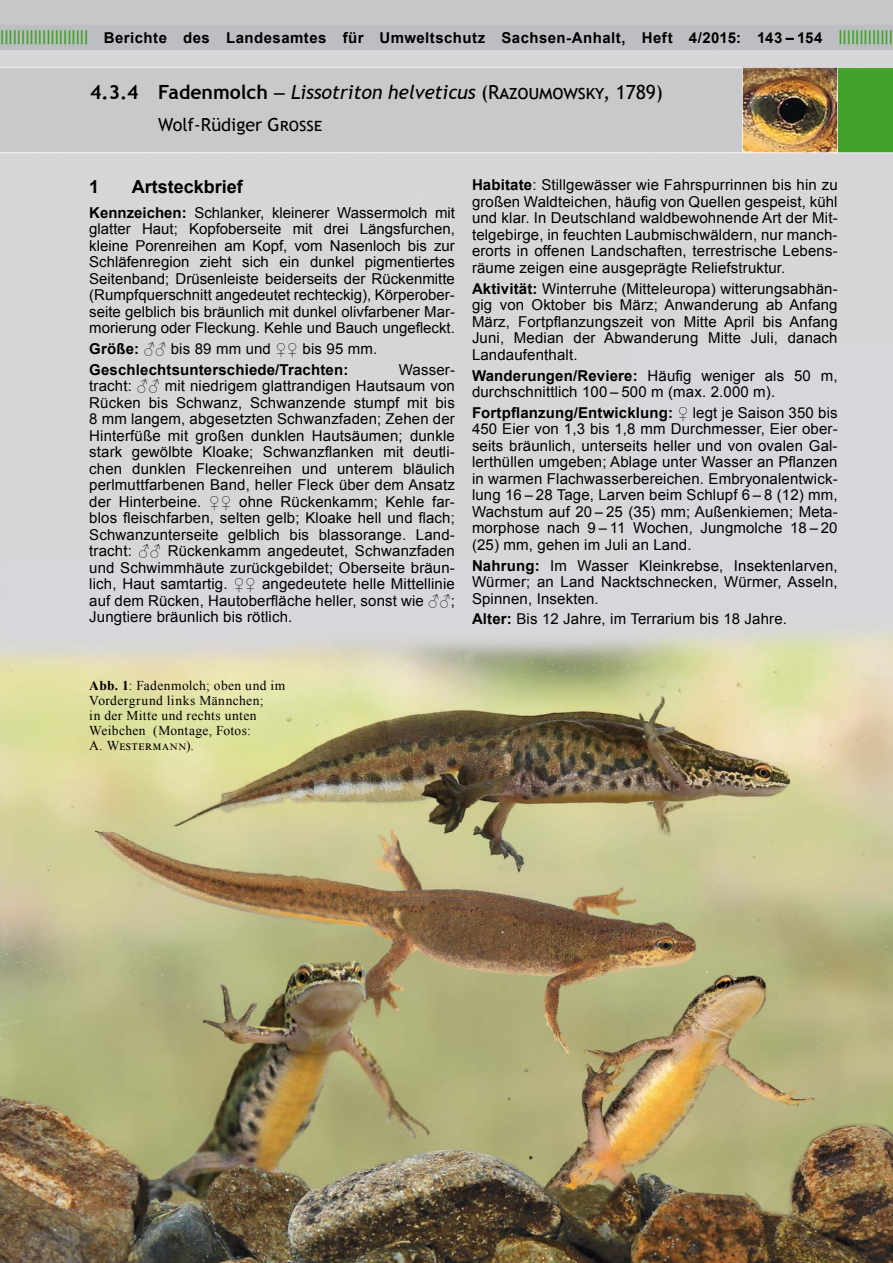
<style>
.page{position:relative;width:893px;height:1263px;background:#c6c7c8}
.page>*{position:absolute;margin:0;border:0;box-sizing:border-box;transform-origin:0 0}
.t1{font:italic 19.5px "Trebuchet MS";letter-spacing:-.01em;color:#000}
.t2{font:18px "Trebuchet MS";color:#000}
.t3{font:700 18px "Arial";color:#000}
.t4{font:15px/16.5px "Arial";letter-spacing:.01em;color:#000;text-align:justify}
.t5{font:700 15px/20.7px "Arial";letter-spacing:.025em;color:#000}
.t6{font:13.5px/15px "Times New Roman";letter-spacing:.03em;color:#000}
.s1{color:#44a12b}
.s2{font-weight:700;font-style:normal}
.s3{font-family:"Arial";font-style:normal}
.s4{font-style:normal}
.s5{font-weight:700}
.s6{font-weight:400}
</style>
<div class="page">
<img style="left:0;top:50px;width:893px;height:1213px">
<div style="left:0;top:68px;width:893px;height:85px;background:#c7c9cb"></div>
<hr style="left:0;top:67px;width:893px;height:1px;background:#fff">
<hr style="left:0;top:152px;width:893px;height:1px;background:#fff">
<img style="left:742px;top:67px;width:151px;height:86px">
<div style="left:0;top:26px;width:893px;height:24px;background:#bcbec1"></div>
<p class="t5" style="left:0;top:27px;width:894px"><span class="s1">|||||||||||||||||||||</span> Berichte des Landesamtes für Umweltschutz Sachsen-Anhalt, Heft 4/2015: 143 – 154 <span class="s1">|||||||||||||</span></p>
<h1 class="t1" style="left:90px;top:80px;width:574px"><span class="s2">4.3.4 Fadenmolch</span> <span class="s3">–</span> Lissotriton helveticus <span class="s4">(RAZOUMOWSKY, 1789)</span></h1>
<p class="t2" style="left:158px;top:113px;width:166px">Wolf-Rüdiger GROSSE</p>
<p class="t3" style="left:89px;top:174px;width:12px">1</p>
<p class="t3" style="left:132px;top:174px;width:113px">Artsteckbrief</p>
<p class="t4" style="left:89px;top:204px;width:367px"><span class="s5">Kennzeichen:</span> Schlanker, kleinerer Wassermolch mit glatter Haut; Kopfoberseite mit drei Längsfurchen, kleine Porenreihen am Kopf, vom Nasenloch bis zur Schläfenregion zieht sich ein dunkel pigmentiertes Seitenband; Drüsenleiste beiderseits der Rückenmitte (Rumpfquerschnitt angedeutet rechteckig), Körperober&shy;seite gelblich bis bräunlich mit dunkel olivfarbener Mar&shy;morierung oder Fleckung. Kehle und Bauch ungefleckt.</p>
<p class="t5" style="left:89px;top:338px;width:289px">Größe: ♂♂ <span class="s6">bis 89 mm und</span> ♀♀ <span class="s6">bis 95 mm.<br></span>Geschlechtsunterschiede/Trachten:</p>
<p class="t4" style="left:89px;top:361px;width:367px;text-indent:309px">Wasser&shy;tracht: <span class="s5">♂♂</span> mit niedrigem glattrandigen Hautsaum von Rücken bis Schwanz, Schwanzende stumpf mit bis 8 mm langem, abgesetzten Schwanzfaden; Zehen der Hinterfüße mit großen dunklen Hautsäumen; dunkle stark gewölbte Kloake; Schwanzflanken mit deutli&shy;chen dunklen Fleckenreihen und unterem bläulich perlmuttfarbenen Band, heller Fleck über dem Ansatz der Hinterbeine. <span class="s5">♀♀</span> ohne Rückenkamm; Kehle far&shy;blos fleischfarben, selten gelb; Kloake hell und flach; Schwanzunterseite gelblich bis blassorange. Land&shy;tracht: <span class="s5">♂♂</span> Rückenkamm angedeutet, Schwanzfaden und Schwimmhäute zurückgebildet; Oberseite bräun&shy;lich, Haut samtartig. <span class="s5">♀♀</span> angedeutete helle Mittellinie auf dem Rücken, Hautoberfläche heller, sonst wie <span class="s5">♂♂</span>; Jungtiere bräunlich bis rötlich.</p>
<p class="t4" style="left:472px;top:177px;width:367px"><span class="s5">Habitate</span>: Stillgewässer wie Fahrspurrinnen bis hin zu großen Waldteichen, häufig von Quellen gespeist, kühl und klar. In Deutschland waldbewohnende Art der Mit&shy;telgebirge, in feuchten Laubmischwäldern, nur manch&shy;erorts in offenen Landschaften, terrestrische Lebens&shy;räume zeigen eine ausgeprägte Reliefstruktur.</p>
<p class="t4" style="left:472px;top:280px;width:367px"><span class="s5">Aktivität:</span> Winterruhe (Mitteleuropa) witterungsabhän&shy;gig von Oktober bis März; Anwanderung ab Anfang März, Fortpflanzungszeit von Mitte April bis Anfang Juni, Median der Abwanderung Mitte Juli, danach Landaufenthalt.</p>
<p class="t4" style="left:472px;top:367px;width:367px"><span class="s5">Wanderungen/Reviere:</span> Häufig weniger als 50 m, durchschnittlich 100 – 500 m (max. 2.000 m).</p>
<p class="t4" style="left:472px;top:404px;width:367px"><span class="s5">Fortpflanzung/Entwicklung:</span> ♀ legt je Saison 350 bis 450 Eier von 1,3 bis 1,8 mm Durchmesser, Eier ober&shy;seits bräunlich, unterseits heller und von ovalen Gal&shy;lerthüllen umgeben; Ablage unter Wasser an Pflanzen in warmen Flachwasserbereichen. Embryonalentwick&shy;lung 16 – 28 Tage, Larven beim Schlupf 6 – 8 (12) mm, Wachstum auf 20 – 25 (35) mm; Außenkiemen; Meta&shy;morphose nach 9 – 11 Wochen, Jungmolche 18 – 20 (25) mm, gehen im Juli an Land.</p>
<p class="t4" style="left:472px;top:557px;width:367px"><span class="s5">Nahrung:</span> Im Wasser Kleinkrebse, Insektenlarven, Würmer; an Land Nacktschnecken, Würmer, Asseln, Spinnen, Insekten.</p>
<p class="t4" style="left:472px;top:611px;width:317px"><span class="s5">Alter:</span> Bis 12 Jahre, im Terrarium bis 18 Jahre.</p>
<p class="t6" style="left:89px;top:678px;width:198px"><span class="s5">Abb. 1</span>: Fadenmolch; oben und im<br>Vordergrund links Männchen;<br>in der Mitte und rechts unten<br>Weibchen (Montage, Fotos:<br>A. Westermann).</p>
</div>
